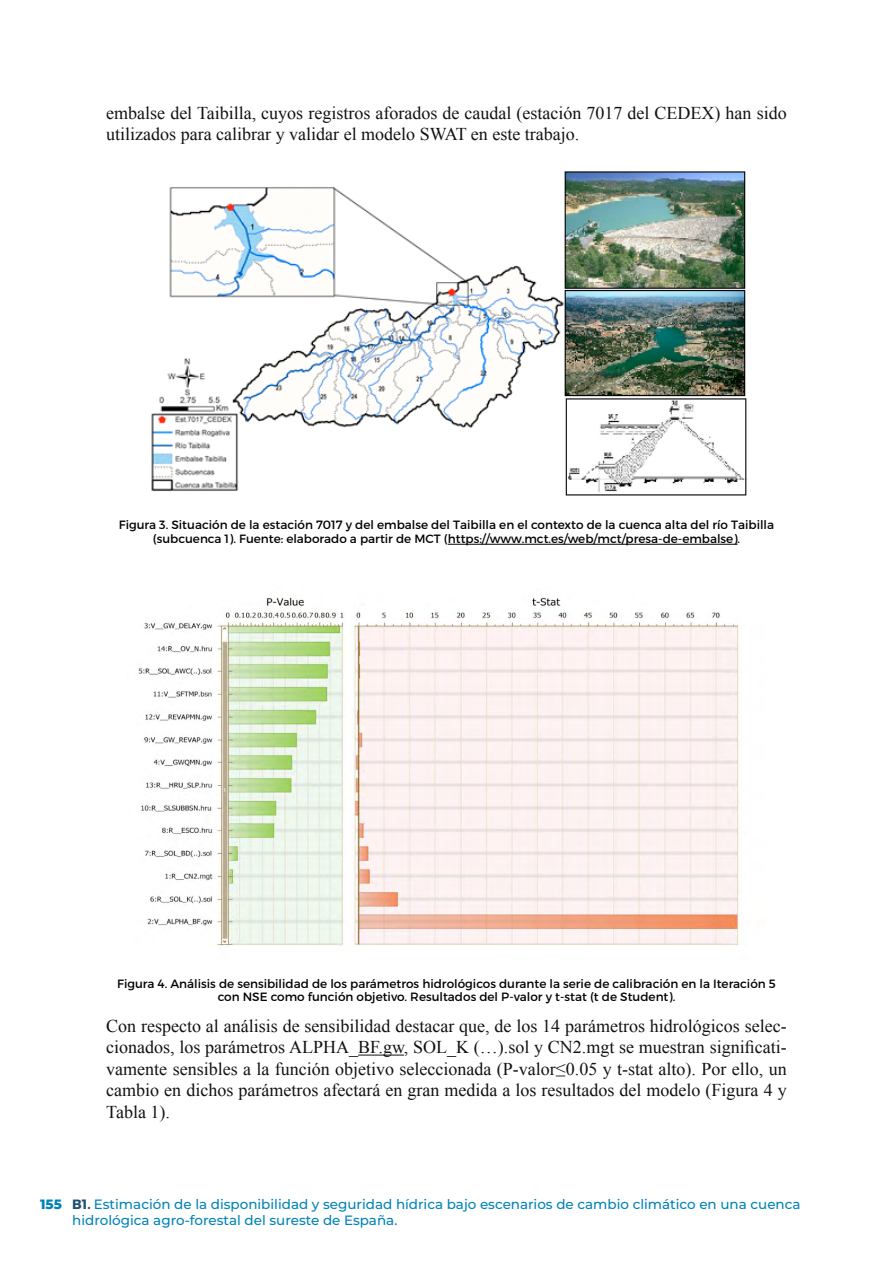
<style>
.page{position:relative;width:893px;height:1263px;background:#fff}
.page>*{position:absolute;margin:0;border:0;box-sizing:border-box;transform-origin:0 0}
.t1{font:18px/21.6px "Times New Roman";color:#121212}
.t2{font:500 13.5px/16.2px "Montserrat";color:#0083b8}
.t3{font:800 13.5px "Montserrat";color:#0083b8}
.t4{font:12px/13.8px "Montserrat";color:#000;text-align:center}
.s1{font-weight:700;color:#1f506f}
</style>
<div class="page">
<hr style="left:448px;top:544px;width:289px;height:1px;background:#000">
<hr style="left:358px;top:1055px;width:46px;height:1px;background:#121212">
<img style="left:151px;top:171px;width:596px;height:325px">
<img style="left:138px;top:597px;width:604px;height:349px">
<p class="t1" style="left:106px;top:102px;width:682px">embalse del Taibilla, cuyos registros aforados de caudal (estación 7017 del CEDEX) han sido utilizados para calibrar y validar el modelo SWAT en este trabajo.</p>
<p class="t4" style="left:119px;top:518px;width:657px">Figura 3. Situación de la estación 7017 y del embalse del Taibilla en el contexto de la cuenca alta del río Taibilla (subcuenca 1). Fuente: elaborado a partir de MCT (https://www.mct.es/web/mct/presa-de-embalse).</p>
<p class="t4" style="left:117px;top:976px;width:660px">Figura 4. Análisis de sensibilidad de los parámetros hidrológicos durante la serie de calibración en la Iteración 5 con NSE como función objetivo. Resultados del P-valor y t-stat (t de Student).</p>
<p class="t1" style="left:106px;top:1014px;width:682px;text-align:justify">Con respecto al análisis de sensibilidad destacar que, de los 14 parámetros hidrológicos selec&shy;cionados, los parámetros ALPHA_BF.gw, SOL_K (…).sol y CN2.mgt se muestran significati&shy;vamente sensibles a la función objetivo seleccionada (P-valor≤0.05 y t-stat alto). Por ello, un cambio en dichos parámetros afectará en gran medida a los resultados del modelo (Figura 4 y Tabla 1).</p>
<p class="t3" style="left:40px;top:1194px;width:23px">155</p>
<p class="t2" style="left:72px;top:1196px;width:730px"><span class="s1">B1.</span> Estimación de la disponibilidad y seguridad hídrica bajo escenarios de cambio climático en una cuenca hidrológica agro-forestal del sureste de España.</p>
</div>
